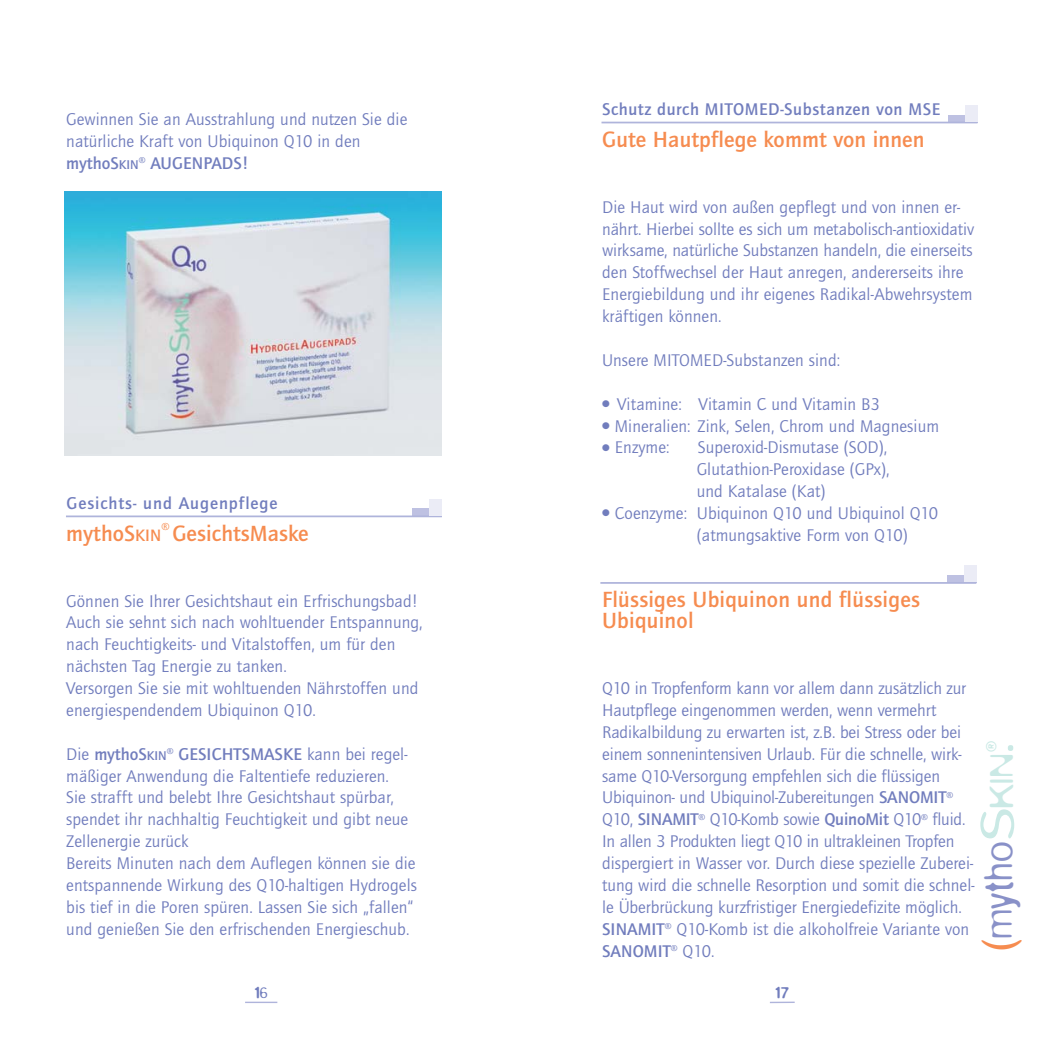
<style>
.page{position:relative;width:1042px;height:1042px;background:#fff}
.page>*{position:absolute;margin:0;border:0;box-sizing:border-box;transform-origin:0 0}
.t1{font:300 51.8px "Blur";color:#f68c50;scale:.85 1}
.t2{font:300 51.27px "Blur";color:#cae9e5;scale:1.11 1}
.t3{font:300 45.15px "Blur";letter-spacing:.015em;color:#8991c8;scale:.85 1}
.t4{font:700 22.75px/21.9px "Quay Itc T";letter-spacing:.005em;color:#f68c50}
.t5{font:17.5px/21.9px "Quay Itc T";letter-spacing:.005em;color:#717dbd}
.t6{font:700 17.5px "Quay Itc T";letter-spacing:.035em;color:#717dbd}
.t7{font:700 17.5px "Quay Itc T";letter-spacing:.055em;color:#717dbd}
.t8{font:300 17.5px "Blur";color:#717dbd}
.t9{font:500 14.35px "Blur";color:#cae9e5}
.t10{font:700 10.5px "Quay Itc T";color:#f68c50}
.s1{font-weight:700}
.s2{font-weight:700;font-size:13.12px}
.s3{font-size:17.15px}
.s4{font-size:51.27px;color:#cae9e5}
.s5{font-size:38.5px;color:#cae9e5}
</style>
<div class="page">
<hr style="left:770px;top:1001px;width:25px;height:2px;background:#afb4db">
<hr style="left:245px;top:1001px;width:32px;height:2px;background:#afb4db">
<img style="left:65px;top:192px;width:377px;height:264px">
<div style="left:948px;top:115px;width:29px;height:7px;background:#bec1e2"></div>
<hr style="left:601px;top:122px;width:376px;height:1px;background:#afb4db">
<div style="left:965px;top:105px;width:12px;height:17px;background:#ebecf6"></div>
<div style="left:412px;top:508px;width:30px;height:8px;background:#bec1e2"></div>
<hr style="left:66px;top:515px;width:376px;height:2px;background:#afb4db">
<div style="left:429px;top:499px;width:13px;height:16px;background:#ebecf6"></div>
<div style="left:946px;top:575px;width:30px;height:8px;background:#bec1e2"></div>
<hr style="left:600px;top:582px;width:376px;height:2px;background:#afb4db">
<div style="left:964px;top:566px;width:12px;height:16px;background:#ebecf6"></div>
<p class="t5" style="left:66px;top:110px;width:343px">Gewinnen Sie an Ausstrahlung und nutzen Sie die natürliche Kraft von Ubiquinon Q10 in den <span class="s1">mythoS</span><span class="s2">KIN</span><sup>®</sup> <span class="s1">AUGENPADS!</span></p>
<p class="t7" style="left:67px;top:496px;width:212px">Gesichts- und Augenpflege</p>
<h3 class="t4" style="left:66px;top:524px;width:97px">mythoS<span class="s3">KIN</span></h3>
<p class="t10" style="left:162px;top:523px;width:10px">®</p>
<h3 class="t4" style="left:172px;top:524px;width:138px">GesichtsMaske</h3>
<p class="t6" style="left:602px;top:103px;width:340px">Schutz durch MITOMED-Substanzen von MSE</p>
<h3 class="t4" style="left:602px;top:130px;width:324px">Gute Hautpflege kommt von innen</h3>
<p class="t5" style="left:602px;top:197px;width:373px">Die Haut wird von außen gepflegt und von innen er&shy;nährt. Hierbei sollte es sich um metabolisch-antioxidativ wirksame, natürliche Substanzen handeln, die einerseits den Stoffwechsel der Haut anregen, andererseits ihre Energiebildung und ihr eigenes Radikal-Abwehrsystem kräftigen können.</p>
<p class="t5" style="left:602px;top:350px;width:240px">Unsere MITOMED-Substanzen sind:</p>
<p class="t5" style="left:602px;top:394px;width:279px">● Vitamine: Vitamin C und Vitamin B3</p>
<p class="t5" style="left:602px;top:416px;width:338px">● Mineralien: Zink, Selen, Chrom und Magnesium</p>
<p class="t5" style="left:602px;top:438px;width:69px">● Enzyme:</p>
<p class="t5" style="left:697px;top:438px;width:194px">Superoxid-Dismutase (SOD),<br>Glutathion-Peroxidase (GPx), und Katalase (Kat)</p>
<p class="t5" style="left:697px;top:504px;width:243px;text-indent:-95px">● Coenzyme: Ubiquinon Q10 und Ubiquinol Q10 (atmungsaktive Form von Q10)</p>
<h3 class="t4" style="left:602px;top:590px;width:319px">Flüssiges Ubiquinon und flüssiges<br>Ubiquinol</h3>
<p class="t5" style="left:66px;top:591px;width:358px">Gönnen Sie Ihrer Gesichtshaut ein Erfrischungsbad!<br>Auch sie sehnt sich nach wohltuender Entspannung, nach Feuchtigkeits- und Vitalstoffen, um für den nächsten Tag Energie zu tanken.<br>Versorgen Sie sie mit wohltuenden Nährstoffen und energiespendendem Ubiquinon Q10.</p>
<p class="t5" style="left:66px;top:744px;width:352px">Die <span class="s1">mythoS</span><span class="s2">KIN</span><sup>®</sup> <span class="s1">GESICHTSMASKE</span> kann bei regel&shy;mäßiger Anwendung die Faltentiefe reduzieren.<br>Sie strafft und belebt Ihre Gesichtshaut spürbar, spendet ihr nachhaltig Feuchtigkeit und gibt neue Zellenergie zurück<br>Bereits Minuten nach dem Auflegen können sie die entspannende Wirkung des Q10-haltigen Hydrogels bis tief in die Poren spüren. Lassen Sie sich „fallen“ und genießen Sie den erfrischenden Energieschub.</p>
<h3 class="t3" style="left:984px;top:939px;width:221px;rotate:-90deg">mytho<span class="s4">S</span><span class="s5">KIN</span></h3>
<p class="t5" style="left:602px;top:679px;width:374px">Q10 in Tropfenform kann vor allem dann zusätzlich zur Hautpflege eingenommen werden, wenn vermehrt Radikalbildung zu erwarten ist, z.B. bei Stress oder bei einem sonnenintensiven Urlaub. Für die schnelle, wirk&shy;same Q10-Versorgung empfehlen sich die flüssigen Ubiquinon- und Ubiquinol-Zubereitungen <span class="s1">SANOMIT</span><sup>® </sup>Q10, <span class="s1">SINAMIT</span><sup>®</sup> Q10-Komb sowie <span class="s1">QuinoMit</span> Q10<sup>®</sup> fluid.<br>In allen 3 Produkten liegt Q10 in ultrakleinen Tropfen dispergiert in Wasser vor. Durch diese spezielle Zube rei - tung wird die schnelle Resorption und somit die schnel&shy;le Überbrückung kurzfristiger Energie defizite möglich.<br><span class="s1">SINAMIT</span><sup>®</sup> Q10-Komb ist die alkoholfreie Variante von <span class="s1">SANOMIT</span><sup>®</sup> Q10.</p>
<p class="t9" style="left:986px;top:751px;width:13px;rotate:-90deg">®</p>
<h2 class="t2" style="left:981px;top:753px;width:11px;rotate:-90deg">.</h2>
<h1 class="t1" style="left:984px;top:951px;width:17px;rotate:-90deg">(</h1>
<p class="t8" style="left:255px;top:987px;width:15px">16</p>
<p class="t8" style="left:775px;top:987px;width:15px">17</p>
</div>
